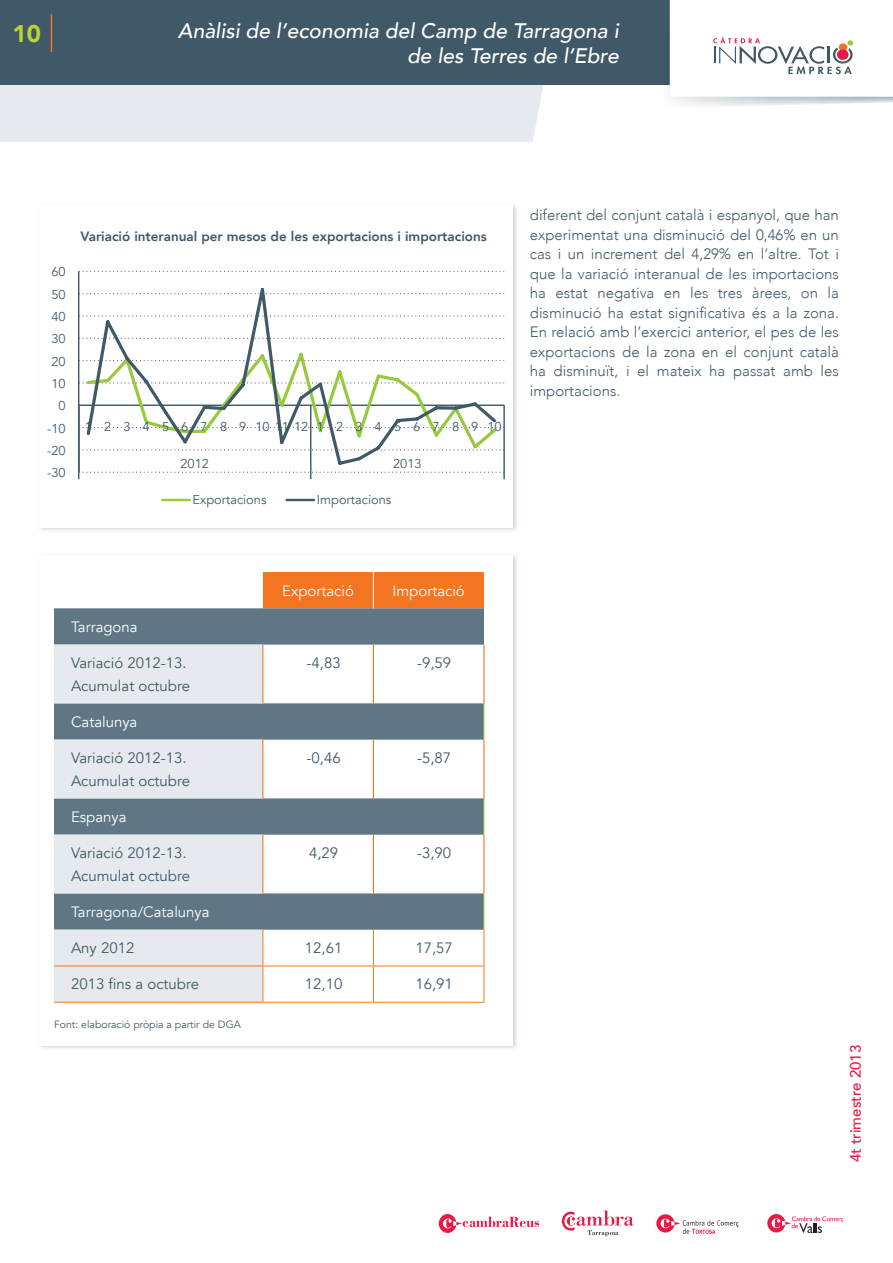
<style>
.page{position:relative;width:893px;height:1263px;background:#fff}
.page>*{position:absolute;margin:0;border:0;box-sizing:border-box;transform-origin:0 0}
.t1{font:900 24px "Avenir";color:#bad432}
.t2{font:italic 500 21px/25.2px "Avenir";color:#fff;text-align:right}
.t3{font:300 15px/19.5px "Avenir";color:#405968;text-align:justify}
.t4{font:15px/22.5px "Avenir";color:#405968}
.t5{font:15px "Avenir";color:#fff}
.t6{font:500 15px "Avenir";color:#e91946}
.t7{font:800 13.5px "Avenir";color:#405968}
.t8{font:12.9px "Avenir";color:#405968}
.t9{font:10.5px "Avenir";color:#405968}
</style>
<div class="page">
<div style="left:0;top:84px;width:557px;height:58px;background:#e6eaee"></div>
<div style="left:0;top:0;width:713px;height:84px;background:#405968"></div>
<svg style="left:662px;top:0;width:231px;height:106px"></svg>
<hr style="left:51px;top:14px;width:1px;height:38px;background:#f47521">
<svg style="left:767px;top:1214px;width:76px;height:19px"></svg>
<svg style="left:439px;top:1214px;width:100px;height:19px"></svg>
<svg style="left:562px;top:1210px;width:71px;height:26px"></svg>
<svg style="left:656px;top:1214px;width:83px;height:20px"></svg>
<div style="left:37px;top:552px;width:483px;height:499px;background:#405968;opacity:.28"></div>
<div style="left:39px;top:555px;width:474px;height:490px;background:#fff"></div>
<div style="left:37px;top:202px;width:483px;height:332px;background:#405968;opacity:.28"></div>
<div style="left:39px;top:205px;width:474px;height:322px;background:#fff"></div>
<div style="left:263px;top:572px;width:221px;height:36px;background:#f47521"></div>
<svg style="left:54px;top:608px;width:430px;height:322px"></svg>
<svg style="left:54px;top:645px;width:209px;height:357px;background:#bdc6cd"></svg>
<hr style="left:484px;top:703px;width:1px;height:37px;background:#bad432">
<hr style="left:484px;top:798px;width:1px;height:37px;background:#bad432">
<hr style="left:484px;top:893px;width:1px;height:37px;background:#bad432">
<hr style="left:373px;top:572px;width:1px;height:36px;background:#fff">
<hr style="left:262px;top:645px;width:1px;height:58px;background:#f47521">
<hr style="left:373px;top:645px;width:1px;height:58px;background:#f47521">
<hr style="left:483px;top:645px;width:2px;height:58px;background:#f47521">
<hr style="left:262px;top:740px;width:1px;height:58px;background:#f47521">
<hr style="left:373px;top:740px;width:1px;height:58px;background:#f47521">
<hr style="left:483px;top:740px;width:2px;height:58px;background:#f47521">
<hr style="left:262px;top:835px;width:1px;height:58px;background:#f47521">
<hr style="left:373px;top:835px;width:1px;height:58px;background:#f47521">
<hr style="left:483px;top:835px;width:2px;height:58px;background:#f47521">
<hr style="left:373px;top:930px;width:1px;height:35px;background:#f47521">
<hr style="left:484px;top:930px;width:1px;height:35px;background:#f47521">
<hr style="left:262px;top:965px;width:111px;height:1px;background:#f47521">
<hr style="left:373px;top:965px;width:111px;height:1px;background:#f47521">
<hr style="left:373px;top:966px;width:1px;height:36px;background:#f47521">
<hr style="left:484px;top:966px;width:1px;height:36px;background:#f47521">
<hr style="left:262px;top:1002px;width:111px;height:1px;background:#f47521">
<hr style="left:373px;top:1002px;width:111px;height:1px;background:#f47521">
<hr style="left:262px;top:930px;width:1px;height:35px;background:#f47521">
<hr style="left:262px;top:966px;width:1px;height:36px;background:#f47521">
<hr style="left:54px;top:965px;width:208px;height:1px;background:#f47521">
<hr style="left:54px;top:1002px;width:208px;height:1px;background:#f47521">
<svg style="left:79px;top:271px;width:425px;height:1px"></svg>
<svg style="left:79px;top:472px;width:422px;height:1px"></svg>
<hr style="left:78px;top:271px;width:1px;height:201px;background:#405968">
<hr style="left:503px;top:405px;width:2px;height:37px;background:#405968">
<hr style="left:503px;top:442px;width:2px;height:37px;background:#405968">
<hr style="left:310px;top:442px;width:1px;height:37px;background:#405968">
<hr style="left:78px;top:442px;width:1px;height:37px;background:#405968">
<svg style="left:79px;top:350px;width:425px;height:101px"></svg>
<svg style="left:85px;top:288px;width:414px;height:179px"></svg>
<hr style="left:162px;top:499px;width:28px;height:2px;background:#97c93c">
<hr style="left:287px;top:499px;width:27px;height:2px;background:#405968">
<h1 class="t1" style="left:12px;top:13px;width:30px">10</h1>
<h2 class="t2" style="left:178px;top:18px;width:442px">Anàlisi de l’economia del Camp de Tarragona i de les Terres de l’Ebre</h2>
<p class="t8" style="left:51px;top:264px;width:16px">60</p>
<p class="t8" style="left:51px;top:287px;width:16px">50</p>
<p class="t8" style="left:51px;top:309px;width:16px">40</p>
<p class="t8" style="left:51px;top:331px;width:16px">30</p>
<p class="t8" style="left:51px;top:354px;width:16px">20</p>
<p class="t8" style="left:51px;top:376px;width:16px">10</p>
<p class="t8" style="left:59px;top:398px;width:9px">0</p>
<p class="t8" style="left:47px;top:421px;width:20px">-10</p>
<p class="t8" style="left:47px;top:443px;width:20px">-20</p>
<p class="t8" style="left:47px;top:465px;width:20px">-30</p>
<p class="t7" style="left:81px;top:226px;width:408px">Variació interanual per mesos de les exportacions i importacions</p>
<p class="t8" style="left:85px;top:419px;width:418px">1 2 3 4 5 6 7 8 9 10 11 12 1 2 3 4 5 6 7 8 9 10</p>
<p class="t8" style="left:180px;top:456px;width:30px">2012</p>
<p class="t8" style="left:393px;top:456px;width:30px">2013</p>
<p class="t8" style="left:193px;top:492px;width:75px">Exportacions</p>
<p class="t8" style="left:317px;top:492px;width:76px">Importacions</p>
<p class="t3" style="left:530px;top:205px;width:311px">diferent del conjunt català i espanyol, que han experimentat una disminució del 0,46% en un cas i un increment del 4,29% en l’altre. Tot i que la variació interanual de les importacions ha estat negativa en les tres àrees, on la disminució ha estat significativa és a la zona.<br>En relació amb l’exercici anterior, el pes de les exportacions de la zona en el conjunt català ha disminuït, i el mateix ha passat amb les importacions.</p>
<p class="t5" style="left:282px;top:581px;width:73px">Exportació</p>
<p class="t5" style="left:393px;top:581px;width:74px">Importació</p>
<p class="t5" style="left:71px;top:618px;width:68px">Tarragona</p>
<p class="t4" style="left:71px;top:652px;width:121px">Variació 2012-13.<br>Acumulat octubre</p>
<p class="t4" style="left:307px;top:652px;width:36px">-4,83</p>
<p class="t4" style="left:417px;top:652px;width:36px">-9,59</p>
<p class="t5" style="left:71px;top:713px;width:68px">Catalunya</p>
<p class="t4" style="left:71px;top:747px;width:121px">Variació 2012-13.<br>Acumulat octubre</p>
<p class="t4" style="left:307px;top:747px;width:36px">-0,46</p>
<p class="t4" style="left:417px;top:747px;width:36px">-5,87</p>
<p class="t5" style="left:71px;top:808px;width:57px">Espanya</p>
<p class="t4" style="left:71px;top:842px;width:121px">Variació 2012-13.<br>Acumulat octubre</p>
<p class="t4" style="left:309px;top:842px;width:31px">4,29</p>
<p class="t4" style="left:417px;top:842px;width:36px">-3,90</p>
<p class="t5" style="left:71px;top:903px;width:140px">Tarragona/Catalunya</p>
<p class="t4" style="left:71px;top:937px;width:65px">Any 2012</p>
<p class="t4" style="left:305px;top:937px;width:39px">12,61</p>
<p class="t4" style="left:415px;top:937px;width:39px">17,57</p>
<p class="t4" style="left:71px;top:973px;width:130px">2013 fins a octubre</p>
<p class="t4" style="left:305px;top:973px;width:39px">12,10</p>
<p class="t4" style="left:415px;top:973px;width:39px">16,91</p>
<p class="t9" style="left:54px;top:1018px;width:189px">Font: elaboració pròpia a partir de DGA</p>
<p class="t6" style="left:842px;top:1162px;width:119px;rotate:-90deg">4t trimestre 2013</p>
</div>
